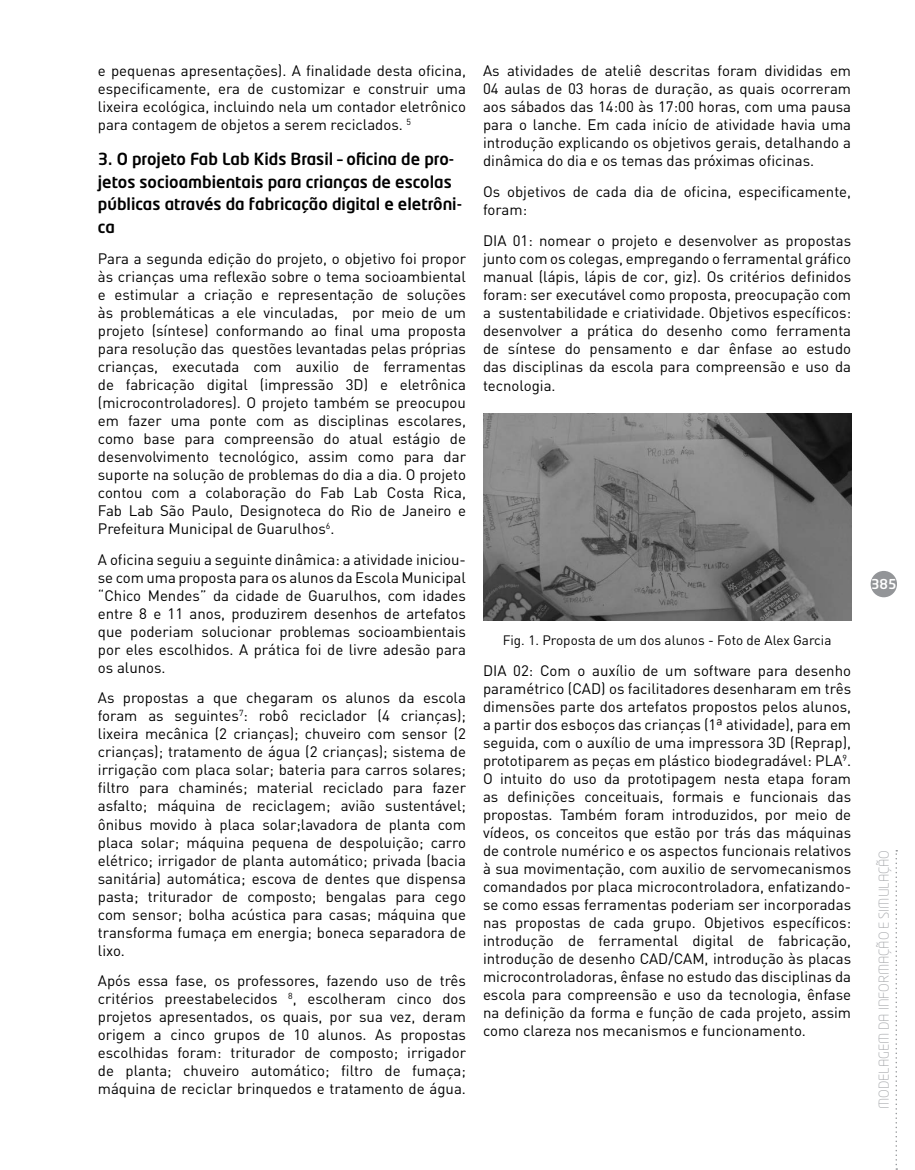
<style>
.page{position:relative;width:915px;height:1170px;background:#fff}
.page>*{position:absolute;margin:0;border:0;box-sizing:border-box;transform-origin:0 0}
.t1{font:500 16.5px/22.5px "Neo Tech Std";color:#000}
.t2{font:15px/18px "DIN";color:#000;text-align:justify}
.t3{font:13.5px "DIN";color:#000}
.t4{font:300 13.5px "Neo Tech Std";color:#a7a9ac}
.t5{font:500 13.5px "Neo Tech Std";color:#fff}
</style>
<div class="page">
<div style="left:870px;top:571px;width:26px;height:26px;background:#939598;border-radius:50%"></div>
<svg style="left:895px;top:850px;width:1px;height:319px"></svg>
<img style="left:483px;top:414px;width:367px;height:206px">
<p class="t2" style="left:98px;top:61px;width:369px">e pequenas apresentações). A finalidade desta oficina, especificamente, era de customizar e construir uma lixeira ecológica, incluindo nela um contador eletrônico para contagem de objetos a serem reciclados. <sup>5</sup></p>
<p class="t1" style="left:98px;top:148px;width:365px">3. O projeto Fab Lab Kids Brasil – oficina de pro&shy;jetos socioambientais para crianças de escolas públicas através da fabricação digital e eletrôni&shy;ca</p>
<p class="t2" style="left:98px;top:249px;width:369px">Para a segunda edição do projeto, o objetivo foi propor às crianças uma reflexão sobre o tema socioambiental e estimular a criação e representação de soluções às problemáticas a ele vinculadas, por meio de um projeto (síntese) conformando ao final uma proposta para resolução das questões levantadas pelas próprias crianças, executada com auxilio de ferramentas de fabricação digital (impressão 3D) e eletrônica (microcontroladores). O projeto também se preocupou em fazer uma ponte com as disciplinas escolares, como base para compreensão do atual estágio de desenvolvimento tecnológico, assim como para dar suporte na solução de problemas do dia a dia. O projeto contou com a colaboração do Fab Lab Costa Rica, Fab Lab São Paulo, Designoteca do Rio de Janeiro e Prefeitura Municipal de Guarulhos<sup>6</sup>.</p>
<p class="t2" style="left:98px;top:550px;width:369px">A oficina seguiu a seguinte dinâmica: a atividade iniciou&shy;se com uma proposta para os alunos da Escola Municipal “Chico Mendes” da cidade de Guarulhos, com idades entre 8 e 11 anos, produzirem desenhos de artefatos que poderiam solucionar problemas socioambientais por eles escolhidos. A prática foi de livre adesão para os alunos.</p>
<p class="t2" style="left:98px;top:688px;width:369px">As propostas a que chegaram os alunos da escola foram as seguintes<sup>7</sup>: robô reciclador (4 crianças); lixeira mecânica (2 crianças); chuveiro com sensor (2 crianças); tratamento de água (2 crianças); sistema de irrigação com placa solar; bateria para carros solares; filtro para chaminés; material reciclado para fazer asfalto; máquina de reciclagem; avião sustentável; ônibus movido à placa solar;lavadora de planta com placa solar; máquina pequena de despoluição; carro elétrico; irrigador de planta automático; privada (bacia sanitária) automática; escova de dentes que dispensa pasta; triturador de composto; bengalas para cego com sensor; bolha acústica para casas; máquina que transforma fumaça em energia; boneca separadora de lixo.</p>
<p class="t2" style="left:98px;top:971px;width:369px">Após essa fase, os professores, fazendo uso de três critérios preestabelecidos <sup>8</sup>, escolheram cinco dos projetos apresentados, os quais, por sua vez, deram origem a cinco grupos de 10 alunos. As propostas escolhidas foram: triturador de composto; irrigador de planta; chuveiro automático; filtro de fumaça; máquina de reciclar brinquedos e tratamento de água.</p>
<p class="t2" style="left:483px;top:61px;width:369px">As atividades de ateliê descritas foram divididas em 04 aulas de 03 horas de duração, as quais ocorreram aos sábados das 14:00 às 17:00 horas, com uma pausa para o lanche. Em cada início de atividade havia uma introdução explicando os objetivos gerais, detalhando a dinâmica do dia e os temas das próximas oficinas.</p>
<p class="t2" style="left:483px;top:182px;width:369px">Os objetivos de cada dia de oficina, especificamente, foram:</p>
<p class="t2" style="left:483px;top:231px;width:369px">DIA 01: nomear o projeto e desenvolver as propostas junto com os colegas, empregando o ferramental gráfico manual (lápis, lápis de cor, giz). Os critérios definidos foram: ser executável como proposta, preocupação com a sustentabilidade e criatividade. Objetivos específicos: desenvolver a prática do desenho como ferramenta de síntese do pensamento e dar ênfase ao estudo das disciplinas da escola para compreensão e uso da</p>
<p class="t2" style="left:483px;top:376px;width:74px">tecnologia.</p>
<p class="t3" style="left:502px;top:631px;width:330px">Fig. 1. Proposta de um dos alunos - Foto de Alex Garcia</p>
<p class="t2" style="left:483px;top:661px;width:369px">DIA 02: Com o auxílio de um software para desenho paramétrico (CAD) os facilitadores desenharam em três dimensões parte dos artefatos propostos pelos alunos, a partir dos esboços das crianças (1ª atividade), para em seguida, com o auxílio de uma impressora 3D (Reprap), prototiparem as peças em plástico biodegradável: PLA<sup>9</sup>.<br>O intuito do uso da prototipagem nesta etapa foram as definições conceituais, formais e funcionais das propostas. Também foram introduzidos, por meio de vídeos, os conceitos que estão por trás das máquinas de controle numérico e os aspectos funcionais relativos à sua movimentação, com auxilio de servomecanismos comandados por placa microcontroladora, enfatizando&shy;se como essas ferramentas poderiam ser incorporadas nas propostas de cada grupo. Objetivos específicos: introdução de ferramental digital de fabricação, introdução de desenho CAD/CAM, introdução às placas microcontroladoras, ênfase no estudo das disciplinas da escola para compreensão e uso da tecnologia, ênfase na definição da forma e função de cada projeto, assim como clareza nos mecanismos e funcionamento.</p>
<p class="t5" style="left:870px;top:575px;width:27px">385</p>
<p class="t4" style="left:875px;top:1109px;width:261px;rotate:-90deg">MODELAGEM DA INFORMAÇÃO E SIMULAÇÃO</p>
</div>
